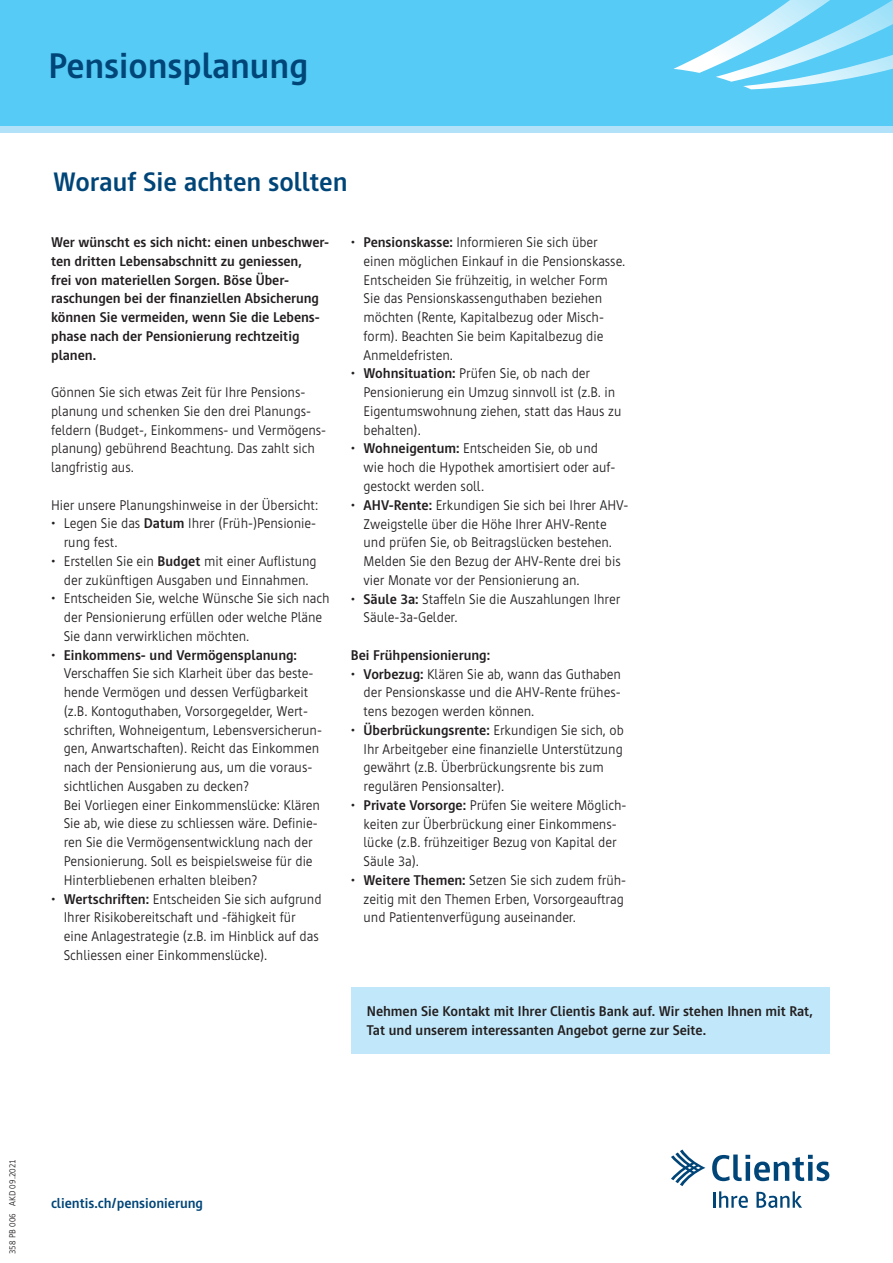
<style>
.page{position:relative;width:893px;height:1263px;background:#fff}
.page>*{position:absolute;margin:0;border:0;box-sizing:border-box;transform-origin:0 0}
.t1{font:700 36px "Cast";color:#004578}
.t2{font:700 27px "Cast";color:#004578}
.t3{font:300 14.25px/18.8px "Cast";color:#231f20}
.t4{font:700 14.25px/18.8px "Cast";color:#231f20}
.t5{font:700 14.25px "Cast";color:#004578}
.t6{font:300 9px "Cast";letter-spacing:.015em;color:#231f20}
.s1{font-weight:700}
</style>
<div class="page">
<div style="left:0;top:0;width:893px;height:126px;background:#56cbf5"></div>
<svg style="left:673px;top:0;width:220px;height:89px"></svg>
<div style="left:0;top:126px;width:893px;height:7px;background:#b2e2f9"></div>
<div style="left:351px;top:987px;width:478px;height:67px;background:#c1e8fa"></div>
<svg style="left:671px;top:1149px;width:34px;height:37px"></svg>
<svg style="left:712px;top:1154px;width:117px;height:27px"></svg>
<hr style="left:713px;top:1192px;width:3px;height:16px;background:#004578">
<svg style="left:719px;top:1191px;width:29px;height:17px"></svg>
<svg style="left:756px;top:1191px;width:46px;height:17px"></svg>
<h1 class="t1" style="left:48px;top:45px;width:261px">Pensionsplanung</h1>
<h2 class="t2" style="left:53px;top:166px;width:296px">Worauf Sie achten sollten</h2>
<p class="t4" style="left:51px;top:233px;width:280px">Wer wünscht es sich nicht: einen unbeschwer&shy;ten dritten Lebensabschnitt zu geniessen,<br>frei von materiellen Sorgen. Böse Über&shy;raschungen bei der finanziellen Absicherung können Sie vermeiden, wenn Sie die Lebens&shy;phase nach der Pensionierung rechtzeitig planen.</p>
<p class="t3" style="left:51px;top:383px;width:277px">Gönnen Sie sich etwas Zeit für Ihre Pensions&shy;planung und schenken Sie den drei Planungs&shy;feldern (Budget-, Einkommens- und Vermögens&shy;planung) gebührend Beachtung. Das zahlt sich langfristig aus.</p>
<p class="t3" style="left:51px;top:495px;width:269px">Hier unsere Planungshinweise in der Übersicht:</p>
<p class="t3" style="left:64px;top:514px;width:254px;text-indent:-13px">• Legen Sie das <span class="s1">Datum</span> Ihrer (Früh-)Pensionie&shy;rung fest.</p>
<p class="t3" style="left:51px;top:552px;width:267px;text-align:center">• Erstellen Sie ein <span class="s1">Budget</span> mit einer Auflistung der zukünftigen Ausgaben und Einnahmen.</p>
<p class="t3" style="left:64px;top:589px;width:267px;text-indent:-13px">• Entscheiden Sie, welche Wünsche Sie sich nach der Pensionierung erfüllen oder welche Pläne<br>Sie dann verwirklichen möchten.</p>
<p class="t3" style="left:64px;top:645px;width:260px;text-indent:-13px">• <span class="s1">Einkommens- und Vermögensplanung:<br></span>Verschaffen Sie sich Klarheit über das beste&shy;hende Vermögen und dessen Verfügbarkeit (z.B. Kontoguthaben, Vorsorgegelder, Wert&shy;schriften, Wohneigentum, Lebensversicherun&shy;gen, Anwartschaften). Reicht das Einkommen nach der Pensionierung aus, um die voraus&shy;sichtlichen Ausgaben zu decken?<br>Bei Vorliegen einer Einkommenslücke: Klären Sie ab, wie diese zu schliessen wäre. Definie&shy;ren Sie die Vermögensentwicklung nach der Pensionierung. Soll es beispielsweise für die Hinterbliebenen erhalten bleiben?</p>
<p class="t3" style="left:64px;top:889px;width:259px;text-indent:-13px">• <span class="s1">Wertschriften:</span> Entscheiden Sie sich aufgrund Ihrer Risikobereitschaft und -fähigkeit für eine Anlagestrategie (z.B. im Hinblick auf das Schliessen einer Einkommenslücke).</p>
<p class="t3" style="left:364px;top:233px;width:263px;text-indent:-13px">• <span class="s1">Pensionskasse:</span> Informieren Sie sich über einen möglichen Einkauf in die Pensionskasse.<br>Entscheiden Sie frühzeitig, in welcher Form Sie das Pensionskassenguthaben beziehen möchten (Rente, Kapitalbezug oder Misch&shy;form). Beachten Sie beim Kapitalbezug die Anmeldefristen.</p>
<p class="t3" style="left:364px;top:364px;width:259px;text-indent:-13px">• <span class="s1">Wohnsituation:</span> Prüfen Sie, ob nach der Pensionierung ein Umzug sinnvoll ist (z.B. in Eigentumswohnung ziehen, statt das Haus zu behalten).</p>
<p class="t3" style="left:364px;top:439px;width:253px;text-indent:-13px">• <span class="s1">Wohneigentum:</span> Entscheiden Sie, ob und wie hoch die Hypothek amortisiert oder auf&shy;gestockt werden soll.</p>
<p class="t3" style="left:364px;top:495px;width:265px;text-indent:-13px">• <span class="s1">AHV-Rente:</span> Erkundigen Sie sich bei Ihrer AHV-Zweigstelle über die Höhe Ihrer AHV-Rente und prüfen Sie, ob Beitragslücken bestehen.<br>Melden Sie den Bezug der AHV-Rente drei bis vier Monate vor der Pensionierung an.</p>
<p class="t3" style="left:364px;top:589px;width:258px;text-indent:-13px">• <span class="s1">Säule 3a:</span> Staffeln Sie die Auszahlungen Ihrer<br>Säule-3a-Gelder.</p>
<p class="t4" style="left:351px;top:645px;width:141px">Bei Frühpensionierung:</p>
<p class="t3" style="left:364px;top:664px;width:259px;text-align:justify;text-indent:-13px">• <span class="s1">Vorbezug:</span> Klären Sie ab, wann das Guthaben der Pensionskasse und die AHV-Rente frühes&shy;tens bezogen werden können.</p>
<p class="t3" style="left:364px;top:720px;width:262px;text-indent:-13px">• <span class="s1">Überbrückungsrente:</span> Erkundigen Sie sich, ob Ihr Arbeitgeber eine finanzielle Unterstützung gewährt (z.B. Überbrückungsrente bis zum regulären Pensionsalter).</p>
<p class="t3" style="left:364px;top:795px;width:264px;text-indent:-13px">• <span class="s1">Private Vorsorge:</span> Prüfen Sie weitere Möglich&shy;keiten zur Überbrückung einer Einkommens&shy;lücke (z.B. frühzeitiger Bezug von Kapital der Säule 3a).</p>
<p class="t3" style="left:364px;top:871px;width:264px;text-indent:-13px">• <span class="s1">Weitere Themen:</span> Setzen Sie sich zudem früh&shy;zeitig mit den Themen Erben, Vorsorgeauftrag und Patientenverfügung auseinander.</p>
<p class="t4" style="left:367px;top:1001px;width:448px">Nehmen Sie Kontakt mit Ihrer Clientis Bank auf. Wir stehen Ihnen mit Rat,<br>Tat und unserem interessanten Angebot gerne zur Seite.</p>
<p class="t6" style="left:7px;top:1254px;width:97px;rotate:-90deg">358 PB 006 AKD 09.2021</p>
<p class="t5" style="left:51px;top:1195px;width:153px">clientis.ch/pensionierung</p>
</div>
